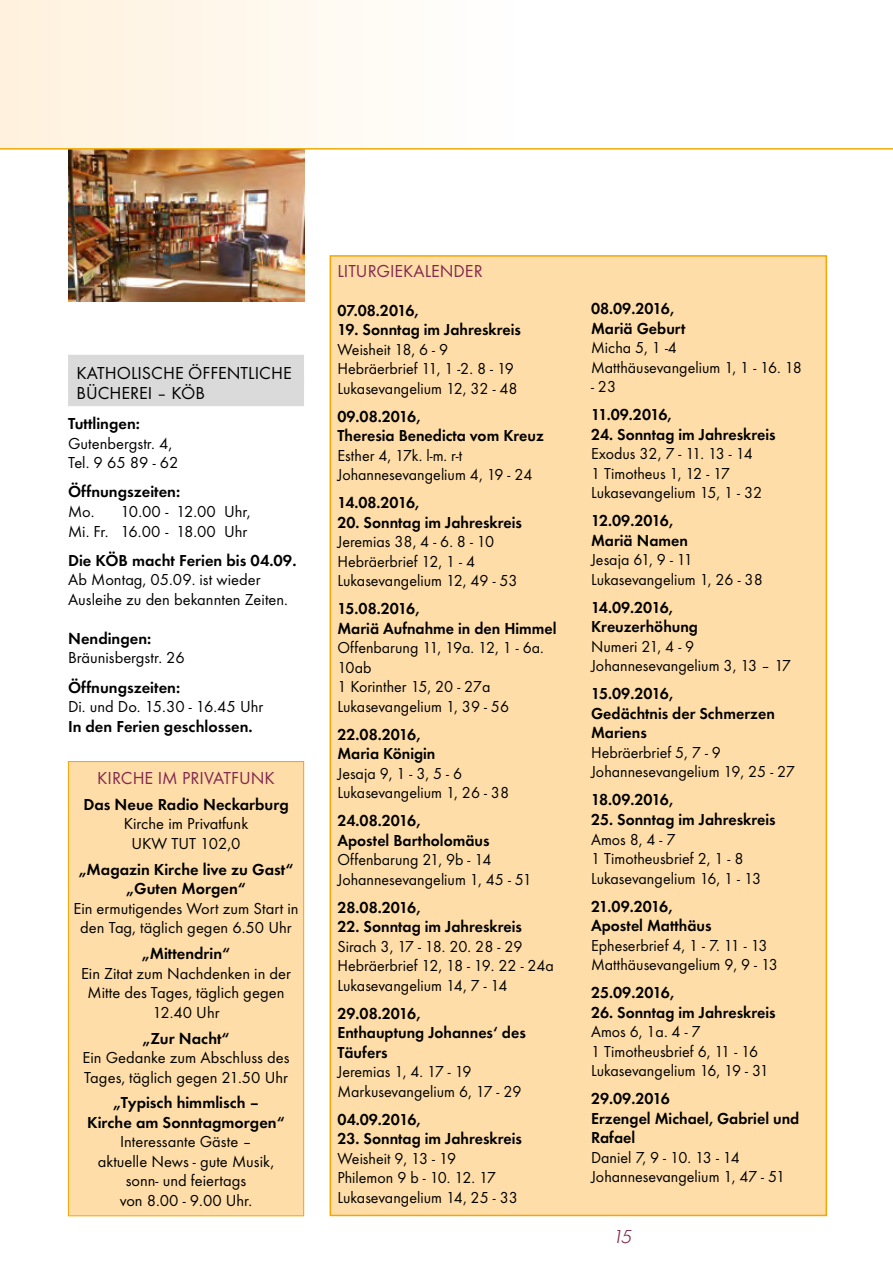
<style>
.page{position:relative;width:893px;height:1263px;background:#fff}
.page>*{position:absolute;margin:0;border:0;box-sizing:border-box;transform-origin:0 0}
.t1{font:18px/19.5px "Function";color:#000}
.t2{font:18px "Function";color:#82294e}
.t3{font:italic 300 18px "Limerick";color:#82294e}
.t4{font:16.5px/19.5px "Function";color:#000}
.t5{font:700 16.5px/19.5px "Function";color:#000}
</style>
<div class="page">
<div style="left:68px;top:355px;width:236px;height:32px;background:#dadada"></div>
<div style="left:68px;top:374px;width:236px;height:32px;background:#dadada"></div>
<div style="left:330px;top:256px;width:496px;height:959px;background:#fedda8"></div>
<img style="left:68px;top:150px;width:236px;height:152px">
<div style="left:0;top:0;width:519px;height:149px;background:linear-gradient(to right,#fff1dc,#fff)"></div>
<hr style="left:0;top:148px;width:893px;height:2px;background:#f1ab00">
<div style="left:68px;top:761px;width:236px;height:455px;background:#fedda8"></div>
<div style="left:68px;top:761px;width:236px;height:455px;border:1px solid #f7a600"></div>
<p class="t1" style="left:77px;top:364px;width:217px">KATHOLISCHE ÖFFENTLICHE<br>BÜCHEREI – KÖB</p>
<p class="t5" style="left:68px;top:414px;width:73px">Tuttlingen:</p>
<p class="t4" style="left:68px;top:434px;width:112px">Gutenbergstr. 4,<br>Tel. 9 65 89 - 62</p>
<p class="t5" style="left:68px;top:482px;width:114px">Öffnungszeiten:</p>
<p class="t4" style="left:68px;top:502px;width:184px">Mo. 10.00 - 12.00 Uhr,<br>Mi. Fr. 16.00 - 18.00 Uhr</p>
<p class="t5" style="left:68px;top:550px;width:230px">Die KÖB macht Ferien bis 04.09.</p>
<p class="t4" style="left:68px;top:570px;width:222px">Ab Montag, 05.09. ist wieder<br>Ausleihe zu den bekannten Zeiten.</p>
<p class="t5" style="left:68px;top:628px;width:85px">Nendingen:</p>
<p class="t4" style="left:68px;top:648px;width:118px">Bräunisbergstr. 26</p>
<p class="t5" style="left:68px;top:677px;width:114px">Öffnungszeiten:</p>
<p class="t4" style="left:68px;top:697px;width:197px">Di. und Do. 15.30 - 16.45 Uhr</p>
<p class="t5" style="left:68px;top:716px;width:186px">In den Ferien geschlossen.</p>
<p class="t2" style="left:97px;top:768px;width:179px">KIRCHE IM PRIVATFUNK</p>
<p class="t5" style="left:83px;top:794px;width:207px">Das Neue Radio Neckarburg</p>
<p class="t4" style="left:124px;top:814px;width:126px;text-align:center">Kirche im Privatfunk<br>UKW TUT 102,0</p>
<p class="t5" style="left:78px;top:859px;width:217px;text-align:center">„Magazin Kirche live zu Gast“ „Guten Morgen“</p>
<p class="t4" style="left:73px;top:898px;width:227px;text-align:center">Ein ermutigendes Wort zum Start in den Tag, täglich gegen 6.50 Uhr</p>
<p class="t5" style="left:142px;top:944px;width:90px">„Mittendrin“</p>
<p class="t4" style="left:81px;top:963px;width:211px;text-align:center">Ein Zitat zum Nachdenken in der<br>Mitte des Tages, täglich gegen<br>12.40 Uhr</p>
<p class="t5" style="left:142px;top:1028px;width:89px">„Zur Nacht“</p>
<p class="t4" style="left:82px;top:1048px;width:208px">Ein Gedanke zum Abschluss des<br>Tages, täglich gegen 21.50 Uhr</p>
<p class="t5" style="left:87px;top:1093px;width:199px;text-align:center">„Typisch himmlisch –<br>Kirche am Sonntagmorgen“</p>
<p class="t4" style="left:98px;top:1132px;width:178px;text-align:center">Interessante Gäste – aktuelle News - gute Musik, sonn- und feiertags<br>von 8.00 - 9.00 Uhr.</p>
<p class="t2" style="left:337px;top:260px;width:147px">LITURGIEKALENDER</p>
<p class="t5" style="left:337px;top:300px;width:83px">07.08.2016,</p>
<p class="t5" style="left:337px;top:320px;width:185px">19. Sonntag im Jahreskreis</p>
<p class="t4" style="left:337px;top:339px;width:182px">Weisheit 18, 6 - 9<br>Hebräerbrief 11, 1 -2. 8 - 19<br>Lukasevangelium 12, 32 - 48</p>
<p class="t5" style="left:337px;top:406px;width:208px">09.08.2016,<br>Theresia Benedicta vom Kreuz</p>
<p class="t4" style="left:337px;top:445px;width:197px">Esther 4, 17k. l-m. r-t<br>Johannesevangelium 4, 19 - 24</p>
<p class="t5" style="left:337px;top:493px;width:83px">14.08.2016,</p>
<p class="t5" style="left:337px;top:512px;width:186px">20. Sonntag im Jahreskreis</p>
<p class="t4" style="left:337px;top:532px;width:182px">Jeremias 38, 4 - 6. 8 - 10<br>Hebräerbrief 12, 1 - 4<br>Lukasevangelium 12, 49 - 53</p>
<p class="t5" style="left:337px;top:599px;width:221px">15.08.2016,<br>Mariä Aufnahme in den Himmel</p>
<p class="t4" style="left:337px;top:638px;width:208px">Offenbarung 11, 19a. 12, 1 - 6a.<br>10ab<br>1 Korinther 15, 20 - 27a<br>Lukasevangelium 1, 39 - 56</p>
<p class="t5" style="left:337px;top:724px;width:100px">22.08.2016,<br>Maria Königin</p>
<p class="t4" style="left:337px;top:763px;width:173px">Jesaja 9, 1 - 3, 5 - 6<br>Lukasevangelium 1, 26 - 38</p>
<p class="t5" style="left:337px;top:811px;width:154px">24.08.2016,<br>Apostel Bartholomäus</p>
<p class="t4" style="left:337px;top:850px;width:196px">Offenbarung 21, 9b - 14<br>Johannesevangelium 1, 45 - 51</p>
<p class="t5" style="left:337px;top:897px;width:84px">28.08.2016,</p>
<p class="t5" style="left:337px;top:917px;width:186px">22. Sonntag im Jahreskreis</p>
<p class="t4" style="left:337px;top:936px;width:218px">Sirach 3, 17 - 18. 20. 28 - 29<br>Hebräerbrief 12, 18 - 19. 22 - 24a<br>Lukasevangelium 14, 7 - 14</p>
<p class="t5" style="left:337px;top:1003px;width:190px">29.08.2016,<br>Enthauptung Johannes‘ des<br>Täufers</p>
<p class="t4" style="left:337px;top:1062px;width:186px">Jeremias 1, 4. 17 - 19<br>Markusevangelium 6, 17 - 29</p>
<p class="t5" style="left:337px;top:1109px;width:85px">04.09.2016,</p>
<p class="t5" style="left:337px;top:1129px;width:186px">23. Sonntag im Jahreskreis</p>
<p class="t4" style="left:337px;top:1148px;width:182px">Weisheit 9, 13 - 19<br>Philemon 9 b - 10. 12. 17<br>Lukasevangelium 14, 25 - 33</p>
<p class="t5" style="left:591px;top:299px;width:96px">08.09.2016,<br>Mariä Geburt</p>
<p class="t4" style="left:591px;top:338px;width:212px">Micha 5, 1 -4<br>Matthäusevangelium 1, 1 - 16. 18</p>
<p class="t4" style="left:591px;top:377px;width:27px">- 23</p>
<p class="t5" style="left:591px;top:405px;width:82px">11.09.2016,</p>
<p class="t5" style="left:591px;top:425px;width:186px">24. Sonntag im Jahreskreis</p>
<p class="t4" style="left:591px;top:444px;width:173px">Exodus 32, 7 - 11. 13 - 14<br>1 Timotheus 1, 12 - 17<br>Lukasevangelium 15, 1 - 32</p>
<p class="t5" style="left:591px;top:511px;width:98px">12.09.2016,<br>Mariä Namen</p>
<p class="t4" style="left:591px;top:550px;width:173px">Jesaja 61, 9 - 11<br>Lukasevangelium 1, 26 - 38</p>
<p class="t5" style="left:591px;top:598px;width:108px">14.09.2016,<br>Kreuzerhöhung</p>
<p class="t4" style="left:591px;top:637px;width:201px">Numeri 21, 4 - 9<br>Johannesevangelium 3, 13 – 17</p>
<p class="t5" style="left:591px;top:684px;width:185px">15.09.2016,<br>Gedächtnis der Schmerzen<br>Mariens</p>
<p class="t4" style="left:591px;top:743px;width:205px">Hebräerbrief 5, 7 - 9<br>Johannesevangelium 19, 25 - 27</p>
<p class="t5" style="left:591px;top:790px;width:83px">18.09.2016,</p>
<p class="t5" style="left:591px;top:810px;width:186px">25. Sonntag im Jahreskreis</p>
<p class="t4" style="left:591px;top:829px;width:172px">Amos 8, 4 - 7<br>1 Timotheusbrief 2, 1 - 8<br>Lukasevangelium 16, 1 - 13</p>
<p class="t5" style="left:591px;top:896px;width:122px">21.09.2016,<br>Apostel Matthäus</p>
<p class="t4" style="left:591px;top:935px;width:188px">Epheserbrief 4, 1 - 7. 11 - 13<br>Matthäusevangelium 9, 9 - 13</p>
<p class="t5" style="left:591px;top:983px;width:84px">25.09.2016,</p>
<p class="t5" style="left:591px;top:1002px;width:186px">26. Sonntag im Jahreskreis</p>
<p class="t4" style="left:591px;top:1022px;width:179px">Amos 6, 1a. 4 - 7<br>1 Timotheusbrief 6, 11 - 16<br>Lukasevangelium 16, 19 - 31</p>
<p class="t5" style="left:591px;top:1089px;width:210px">29.09.2016<br>Erzengel Michael, Gabriel und<br>Rafael</p>
<p class="t4" style="left:591px;top:1147px;width:196px">Daniel 7, 9 - 10. 13 - 14<br>Johannesevangelium 1, 47 - 51</p>
<p class="t3" style="left:612px;top:1226px;width:20px">15</p>
</div>
